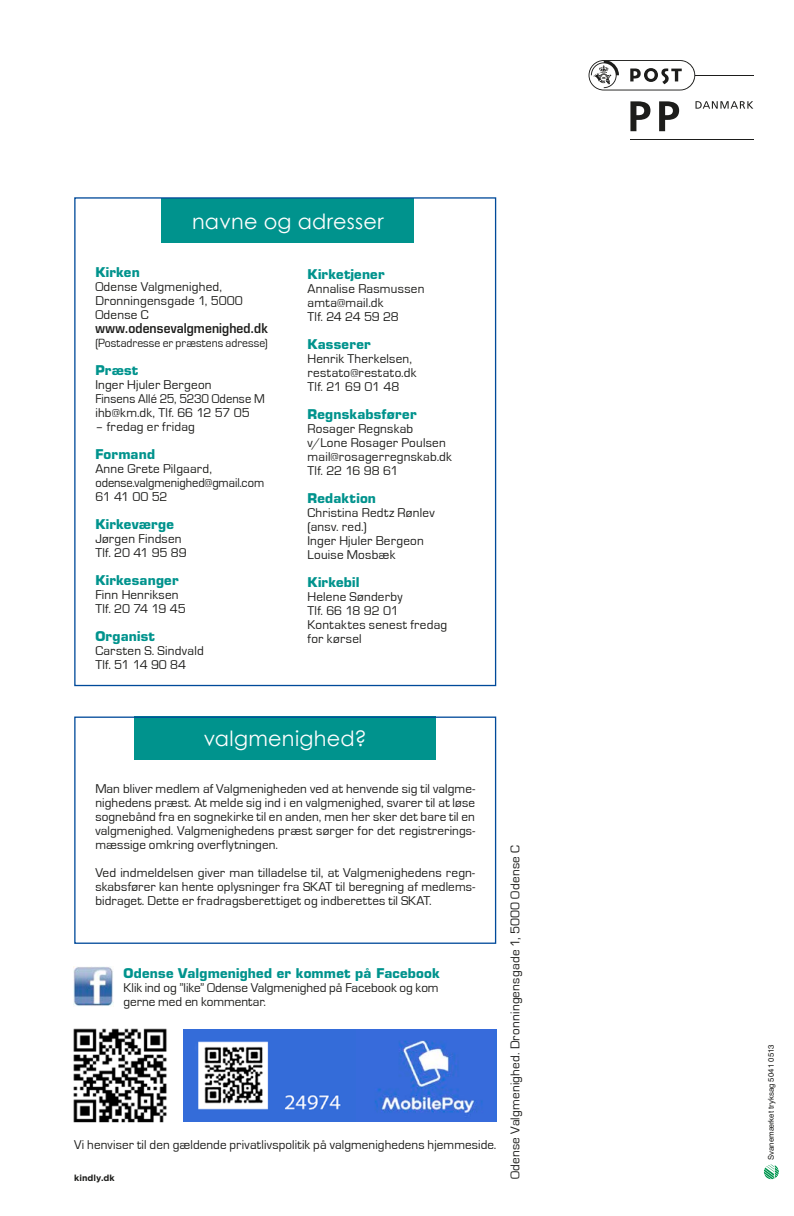
<style>
.page{position:relative;width:794px;height:1216px;background:#fff}
.page>*{position:absolute;margin:0;border:0;box-sizing:border-box;transform-origin:0 0}
.t1{font:21px "Century Gothic";letter-spacing:.015em;color:#fff}
.t2{font:13.12px/14px "Eurostile";letter-spacing:.015em;color:#1d1d1b}
.t3{font:700 13.12px "Eurostile LT Std";letter-spacing:.015em;color:#00938d}
.t4{font:13.12px/14px "Eurostile";letter-spacing:-.005em;color:#1d1d1b}
.t5{font:600 13.12px "Eurostile LT Std";letter-spacing:.005em;color:#1d1d1b;scale:.91 1}
.t6{font:12.25px "Eurostile";letter-spacing:.005em;color:#1d1d1b;scale:.95 1}
.t7{font:700 8.75px "Gotham";letter-spacing:.005em;color:#1d1d1b}
.t8{font:7.88px "Helvetica";color:#1d1d1b}
</style>
<div class="page">
<div style="left:134px;top:716px;width:302px;height:44px;background:#00938d"></div>
<div style="left:74px;top:716px;width:422px;height:227px;border:1px solid #004a9a"></div>
<div style="left:161px;top:198px;width:253px;height:45px;background:#00938d"></div>
<svg style="left:763px;top:1164px;width:16px;height:15px"></svg>
<img style="left:73px;top:1028px;width:94px;height:95px">
<img style="left:73px;top:966px;width:41px;height:40px">
<svg style="left:695px;top:101px;width:58px;height:8px"></svg>
<hr style="left:694px;top:75px;width:59px;height:1px;background:#1d1d1b">
<hr style="left:630px;top:139px;width:123px;height:1px;background:#1d1d1b">
<svg style="left:630px;top:101px;width:20px;height:30px"></svg>
<svg style="left:659px;top:101px;width:20px;height:30px"></svg>
<svg style="left:588px;top:60px;width:107px;height:30px"></svg>
<img style="left:356px;top:1029px;width:140px;height:92px">
<img style="left:184px;top:1029px;width:172px;height:92px">
<h1 class="t1" style="left:192px;top:208px;width:193px">navne og adresser</h1>
<p class="t3" style="left:95px;top:264px;width:46px">Kirken</p>
<p class="t2" style="left:95px;top:280px;width:149px">Odense Valgmenighed,<br>Dronningensgade 1, 5000<br>Odense C</p>
<p class="t5" style="left:95px;top:320px;width:191px">www.odensevalgmenighed.dk</p>
<p class="t6" style="left:95px;top:336px;width:183px">(Postadresse er præstens adresse)</p>
<p class="t3" style="left:95px;top:362px;width:44px">Præst</p>
<p class="t2" style="left:95px;top:378px;width:171px">Inger Hjuler Bergeon<br>Finsens Allé 25, 5230 Odense M ihb@km.dk, Tlf. 66 12 57 05</p>
<p class="t2" style="left:95px;top:420px;width:101px">– fredag er fridag</p>
<p class="t3" style="left:95px;top:446px;width:61px">Formand</p>
<p class="t2" style="left:95px;top:462px;width:170px">Anne Grete Pilgaard, odense.valgmenighed@gmail.com<br>61 41 00 52</p>
<p class="t3" style="left:95px;top:516px;width:80px">Kirkeværge</p>
<p class="t2" style="left:95px;top:532px;width:93px">Jørgen Findsen<br>Tlf. 20 41 95 89</p>
<p class="t3" style="left:95px;top:572px;width:85px">Kirkesanger</p>
<p class="t2" style="left:95px;top:588px;width:92px">Finn Henriksen<br>Tlf. 20 74 19 45</p>
<p class="t3" style="left:95px;top:628px;width:61px">Organist</p>
<p class="t2" style="left:95px;top:644px;width:110px">Carsten S. Sindvald<br>Tlf. 51 14 90 84</p>
<p class="t3" style="left:307px;top:265px;width:79px">Kirketjener</p>
<p class="t2" style="left:307px;top:281px;width:118px">Annalise Rasmussen amta@mail.dk<br>Tlf. 24 24 59 28</p>
<p class="t3" style="left:307px;top:335px;width:65px">Kasserer</p>
<p class="t2" style="left:307px;top:351px;width:110px">Henrik Therkelsen, restato@restato.dk<br>Tlf. 21 69 01 48</p>
<p class="t3" style="left:307px;top:405px;width:111px">Regnskabsfører</p>
<p class="t2" style="left:307px;top:421px;width:146px">Rosager Regnskab v/Lone Rosager Poulsen mail@rosagerregnskab.dk<br>Tlf. 22 16 98 61</p>
<p class="t3" style="left:307px;top:489px;width:70px">Redaktion</p>
<p class="t2" style="left:307px;top:505px;width:129px">Christina Redtz Rønlev (ansv. red.)<br>Inger Hjuler Bergeon<br>Louise Mosbæk</p>
<p class="t3" style="left:307px;top:573px;width:54px">Kirkebil</p>
<p class="t2" style="left:307px;top:589px;width:141px">Helene Sønderby<br>Tlf. 66 18 92 01<br>Kontaktes senest fredag for kørsel</p>
<h1 class="t1" style="left:204px;top:725px;width:164px">valgmenighed?</h1>
<p class="t2" style="left:95px;top:781px;width:381px;text-align:justify">Man bliver medlem af Valgmenigheden ved at henvende sig til valgme&shy;nighedens præst. At melde sig ind i en valgmenighed, svarer til at løse sognebånd fra en sognekirke til en anden, men her sker det bare til en valgmenighed. Valgmenighedens præst sørger for det registrerings&shy;mæssige omkring overflytningen.</p>
<p class="t2" style="left:95px;top:865px;width:381px;text-align:justify">Ved indmeldelsen giver man tilladelse til, at Valgmenighedens regn&shy;skabsfører kan hente oplysninger fra SKAT til beregning af medlems&shy;bidraget. Dette er fradragsberettiget og indberettes til SKAT.</p>
<p class="t3" style="left:124px;top:965px;width:318px">Odense Valgmenighed er kommet på Facebook</p>
<p class="t4" style="left:124px;top:981px;width:317px">Klik ind og ”like” Odense Valgmenighed på Facebook og kom gerne med en kommentar.</p>
<p class="t2" style="left:74px;top:1138px;width:424px">Vi henviser til den gældende privatlivspolitik på valgmenighedens hjemmeside.</p>
<p class="t7" style="left:74px;top:1173px;width:42px">kindly.dk</p>
<p class="t2" style="left:508px;top:1178px;width:335px;rotate:-90deg">Odense Valgmenighed. Dronningensgade 1, 5000 Odense C</p>
<p class="t8" style="left:765px;top:1160px;width:117px;rotate:-90deg">Svanemærket tryksag 5041 0513</p>
</div>
